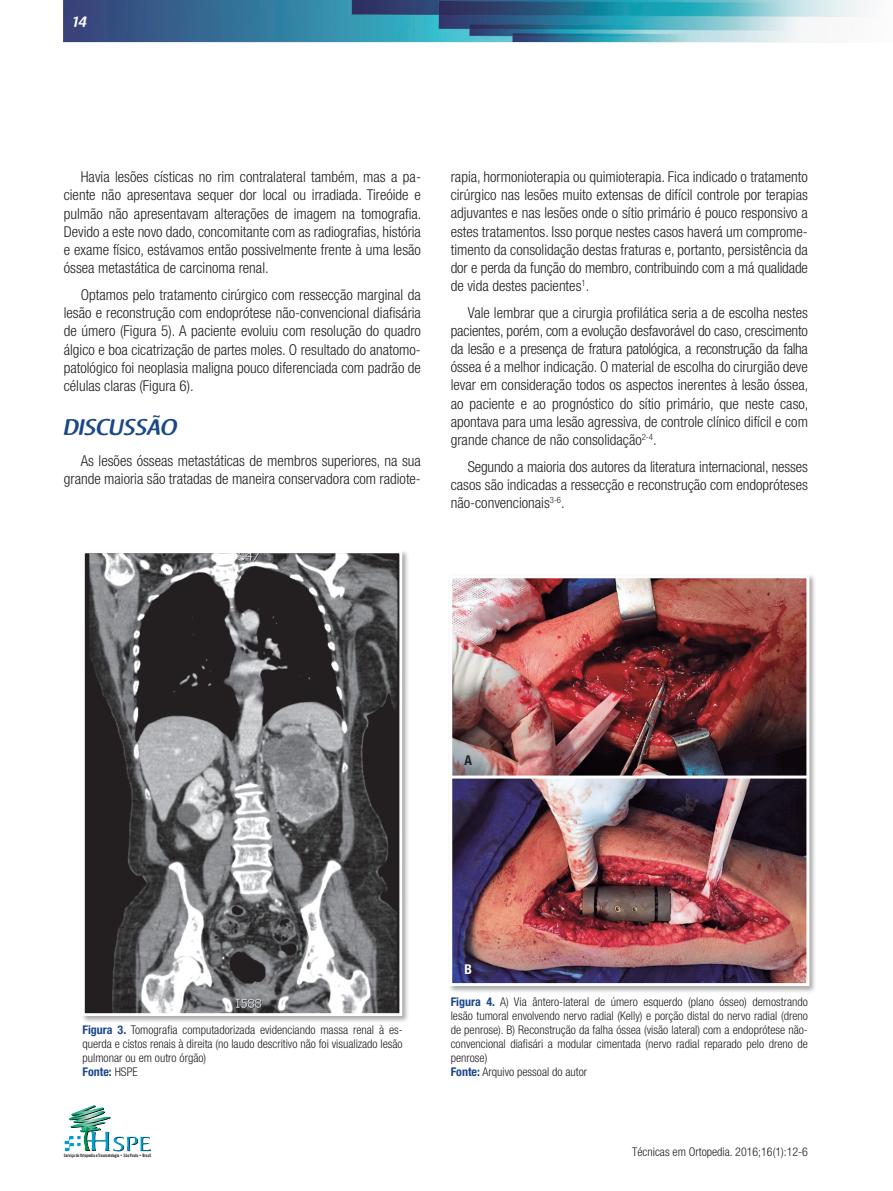
<style>
.page{position:relative;width:893px;height:1191px;background:#fff}
.page>*{position:absolute;margin:0;border:0;box-sizing:border-box;transform-origin:0 0}
._5_Intertitulo_1{font:600 22.5px "Raspoutine";color:#1c4788}
._4_Texto{font:300 condensed 15px/18.1px "Helvetica Neue";color:#231f20;text-align:justify}
.t1{font:600 15px "Raspoutine";color:#fff}
._6_1_Figura_Letra{font:700 condensed 13.5px "Helvetica Neue";color:#231f20}
._6_1_Figura_Letra-2{font:700 condensed 13.5px "Helvetica Neue";color:#fff}
._6_Figura{font:300 condensed 12px/14px "Helvetica Neue";color:#231f20;text-align:justify}
._6_Figura-2{font:700 condensed 12px "Helvetica Neue";color:#1c4788}
.t2{font:4.5px "News Goth Cn BT Bold";letter-spacing:-.01em;color:#231f20}
.s1{font-weight:700;color:#1c4788}
.s2{font-weight:300;color:#231f20}
</style>
<div class="page">
<img style="left:64px;top:0;width:805px;height:43px">
<img style="left:64px;top:1105px;width:87px;height:47px">
<div style="left:81px;top:549px;width:329px;height:474px;background:#231f20;opacity:.4"></div>
<img style="left:86px;top:554px;width:312px;height:458px">
<div style="left:82px;top:550px;width:320px;height:466px;border:3px solid #fff"></div>
<div style="left:448px;top:574px;width:369px;height:419px;background:#231f20;opacity:.4"></div>
<img style="left:453px;top:579px;width:352px;height:403px">
<div style="left:449px;top:575px;width:360px;height:411px;border:3px solid #fff"></div>
<hr style="left:451px;top:775px;width:357px;height:3px;background:#fff">
<p class="t1" style="left:72px;top:14px;width:16px">14</p>
<p class="_4_Texto" style="left:64px;top:168px;width:359px;text-align:left;text-indent:17px">Havia lesões císticas no rim contralateral também, mas a pa&shy;ciente não apresentava sequer dor local ou irradiada. Tireóide e pulmão não apresentavam alterações de imagem na tomografia.<br>Devido a este novo dado, concomitante com as radiografias, história e exame físico, estávamos então possivelmente frente à uma lesão óssea metastática de carcinoma renal.</p>
<p class="_4_Texto" style="left:64px;top:285px;width:359px;text-indent:17px">Optamos pelo tratamento cirúrgico com ressecção marginal da lesão e reconstrução com endoprótese não-convencional diafisária de úmero (Figura 5). A paciente evoluiu com resolução do quadro álgico e boa cicatrização de partes moles. O resultado do anatomo&shy;patológico foi neoplasia maligna pouco diferenciada com padrão de células claras (Figura 6).</p>
<p class="_5_Intertitulo_1" style="left:64px;top:414px;width:115px">DISCUSSÃO</p>
<p class="_4_Texto" style="left:64px;top:451px;width:359px;text-align:right">As lesões ósseas metastáticas de membros superiores, na sua grande maioria são tratadas de maneira conservadora com radiote-</p>
<p class="_4_Texto" style="left:451px;top:168px;width:359px">rapia, hormonioterapia ou quimioterapia. Fica indicado o tratamento cirúrgico nas lesões muito extensas de difícil controle por terapias adjuvantes e nas lesões onde o sítio primário é pouco responsivo a estes tratamentos. Isso porque nestes casos haverá um comprome&shy;timento da consolidação destas fraturas e, portanto, persistência da dor e perda da função do membro, contribuindo com a má qualidade de vida destes pacientes<sup>1</sup>.</p>
<p class="_4_Texto" style="left:451px;top:303px;width:359px;text-indent:17px">Vale lembrar que a cirurgia profilática seria a de escolha nestes pacientes, porém, com a evolução desfavorável do caso, crescimento da lesão e a presença de fratura patológica, a reconstrução da falha óssea é a melhor indicação. O material de escolha do cirurgião deve levar em consideração todos os aspectos inerentes à lesão óssea, ao paciente e ao prognóstico do sítio primário, que neste caso, apontava para uma lesão agressiva, de controle clínico difícil e com grande chance de não consolidação<sup>2-4</sup>.</p>
<p class="_4_Texto" style="left:451px;top:457px;width:359px;text-indent:17px">Segundo a maioria dos autores da literatura internacional, nesses casos são indicadas a ressecção e reconstrução com endopróteses não-convencionais<sup>3-6</sup>.</p>
<p class="_6_1_Figura_Letra" style="left:464px;top:752px;width:9px">A</p>
<p class="_6_Figura" style="left:83px;top:1022px;width:322px"><span class="s1">Figura 3.</span> Tomografia computadorizada evidenciando massa renal à es&shy;querda e cistos renais à direita (no laudo descritivo não foi visualizado lesão pulmonar ou em outro órgão)</p>
<p class="_6_Figura-2" style="left:83px;top:1064px;width:57px">Fonte: <span class="s2">HSPE</span></p>
<p class="_6_1_Figura_Letra-2" style="left:464px;top:961px;width:9px">B</p>
<p class="_6_Figura" style="left:451px;top:994px;width:359px"><span class="s1">Figura 4.</span> A) Via ântero-lateral de úmero esquerdo (plano ósseo) demostrando lesão tumoral envolvendo nervo radial (Kelly) e porção distal do nervo radial (dreno de penrose). B) Reconstrução da falha óssea (visão lateral) com a endoprótese não&shy;convencional diafisári a modular cimentada (nervo radial reparado pelo dreno de penrose)</p>
<p class="_6_Figura" style="left:451px;top:1064px;width:138px"><span class="s1">Fonte:</span> Arquivo pessoal do autor</p>
<p class="t2" style="left:64px;top:1152px;width:89px">Serviço de Ortopedia e Traumatologia • São Paulo • Brasil</p>
<p class="_6_Figura" style="left:632px;top:1145px;width:177px">Técnicas em Ortopedia. 2016;16(1):12-6</p>
</div>
